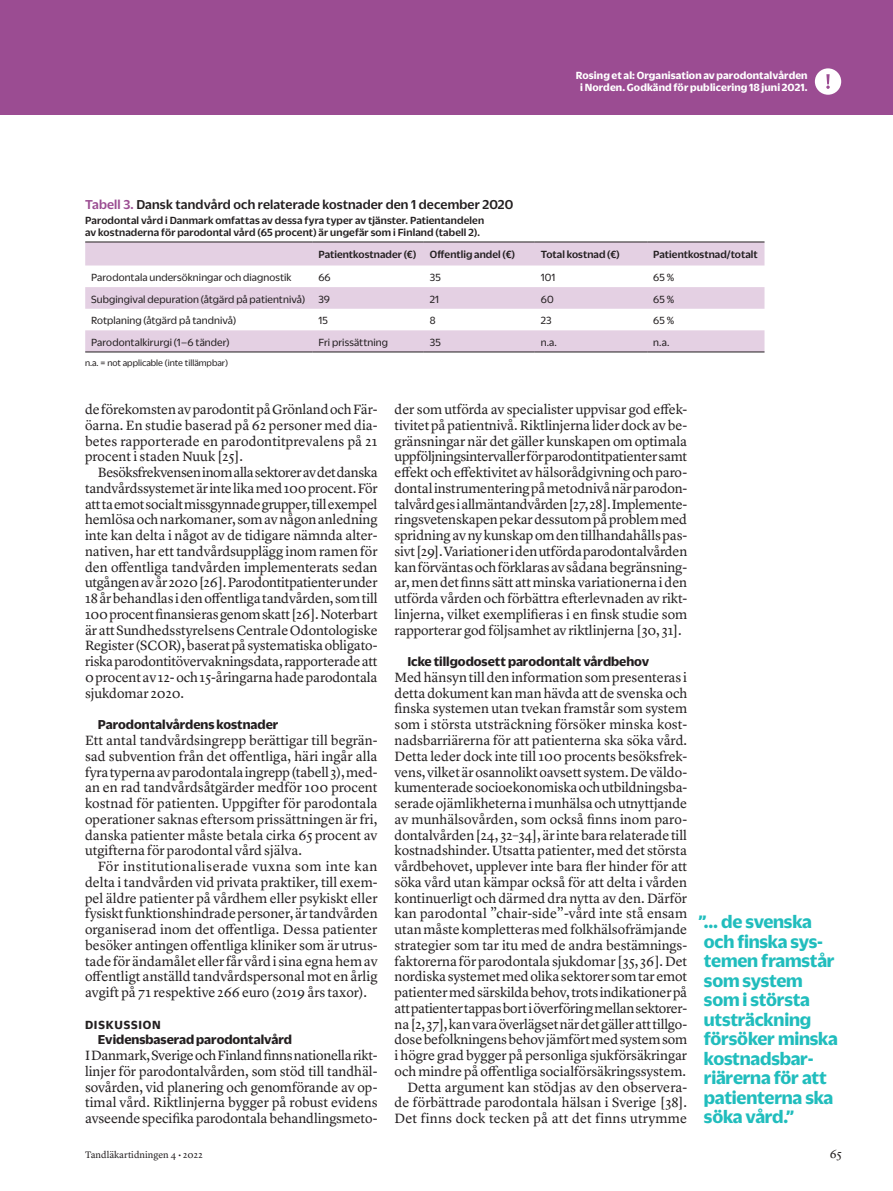
<style>
.page{position:relative;width:893px;height:1191px;background:#fff}
.page>*{position:absolute;margin:0;border:0;box-sizing:border-box;transform-origin:0 0}
.Citat_litet_Duplicat{font:700 19.5px/19.5px "Duplicate Sans";letter-spacing:-.01em;color:#21bdbd}
.Bröd_utesluten{font:13.95px/15.8px "Lyon Text";letter-spacing:-.005em;color:#231f20;text-align:justify}
.Bröd_utesluten_indra{font:13.95px/15.8px "Lyon Text";color:#231f20;text-align:justify}
.Bröd_utesluten_indra-2{font:700 13.95px "Duplicate Sans";color:#231f20}
.Notis_bröd_medium{font:500 13.95px "Duplicate Sans";letter-spacing:.01em;color:#231f20}
.Bröd_utesluten-2{font:700 12.75px "Duplicate Sans";letter-spacing:.055em;color:#231f20}
.t1{font:12px "Lyon Text";color:#231f20}
.Bildtext_tabelltext{font:11.25px "Duplicate Sans";letter-spacing:.01em;color:#231f20}
.Heading_3{font:500 11.25px/12px "Duplicate Sans";letter-spacing:.015em;color:#231f20}
.Bildtext_utan_punkt{font:700 11.25px/12px "Duplicate Sans";letter-spacing:.01em;color:#fff;text-align:center}
.Bildtext_utan_punkt-2{font:500 11.25px "Duplicate Sans";letter-spacing:.005em;color:#231f20}
.Källa_regular{font:9.75px "Duplicate Sans";color:#231f20}
.t2{font:9.75px "Lyon Text";color:#231f20}
.s1{color:#9b4c92}
</style>
<div class="page">
<div style="left:0;top:0;width:893px;height:115px;background:#9b4c92"></div>
<div style="left:815px;top:68px;width:26px;height:27px;background:#fff;border-radius:50%"></div>
<svg style="left:826px;top:74px;width:4px;height:15px"></svg>
<svg style="left:85px;top:243px;width:679px;height:109px;fill:#e4d0e3"></svg>
<hr style="left:85px;top:242px;width:227px;height:1px;background:#231f20">
<hr style="left:312px;top:242px;width:112px;height:1px;background:#231f20">
<hr style="left:424px;top:242px;width:111px;height:1px;background:#231f20">
<hr style="left:535px;top:242px;width:112px;height:1px;background:#231f20">
<hr style="left:647px;top:242px;width:117px;height:1px;background:#231f20">
<hr style="left:85px;top:352px;width:227px;height:1px;background:#231f20">
<hr style="left:312px;top:352px;width:112px;height:1px;background:#231f20">
<hr style="left:424px;top:352px;width:111px;height:1px;background:#231f20">
<hr style="left:535px;top:352px;width:112px;height:1px;background:#231f20">
<hr style="left:647px;top:352px;width:117px;height:1px;background:#231f20">
<p class="Bildtext_utan_punkt" style="left:576px;top:68px;width:233px">Rosing et al: Organisation av parodontalvården i Norden. Godkänd för publicering 18 juni 2021.</p>
<p class="Notis_bröd_medium" style="left:85px;top:195px;width:430px"><span class="s1">Tabell 3.</span> Dansk tandvård och relaterade kostnader den 1 december 2020</p>
<p class="Heading_3" style="left:85px;top:213px;width:400px">Parodontal vård i Danmark omfattas av dessa fyra typer av tjänster. Patientandelen av kostnaderna för parodontal vård (65 procent) är ungefär som i Finland (tabell 2).</p>
<p class="Bildtext_utan_punkt-2" style="left:318px;top:246px;width:99px">Patientkostnader (€)</p>
<p class="Bildtext_utan_punkt-2" style="left:430px;top:246px;width:87px">Offentlig andel (€)</p>
<p class="Bildtext_utan_punkt-2" style="left:541px;top:246px;width:81px">Total kostnad (€)</p>
<p class="Bildtext_utan_punkt-2" style="left:653px;top:246px;width:106px">Patientkostnad/totalt</p>
<p class="Bildtext_tabelltext" style="left:91px;top:270px;width:202px">Parodontala undersökningar och diagnostik</p>
<p class="Bildtext_tabelltext" style="left:318px;top:270px;width:14px">66</p>
<p class="Bildtext_tabelltext" style="left:430px;top:270px;width:13px">35</p>
<p class="Bildtext_tabelltext" style="left:541px;top:270px;width:16px">101</p>
<p class="Bildtext_tabelltext" style="left:653px;top:270px;width:23px">65 %</p>
<p class="Bildtext_tabelltext" style="left:91px;top:292px;width:215px">Subgingival depuration (åtgärd på patientnivå)</p>
<p class="Bildtext_tabelltext" style="left:318px;top:292px;width:13px">39</p>
<p class="Bildtext_tabelltext" style="left:430px;top:292px;width:11px">21</p>
<p class="Bildtext_tabelltext" style="left:541px;top:292px;width:14px">60</p>
<p class="Bildtext_tabelltext" style="left:653px;top:292px;width:23px">65 %</p>
<p class="Bildtext_tabelltext" style="left:91px;top:313px;width:146px">Rotplaning (åtgärd på tandnivå)</p>
<p class="Bildtext_tabelltext" style="left:318px;top:313px;width:11px">15</p>
<p class="Bildtext_tabelltext" style="left:430px;top:313px;width:7px">8</p>
<p class="Bildtext_tabelltext" style="left:541px;top:313px;width:12px">23</p>
<p class="Bildtext_tabelltext" style="left:653px;top:313px;width:23px">65 %</p>
<p class="Bildtext_tabelltext" style="left:91px;top:335px;width:140px">Parodontalkirurgi (1–6 tänder)</p>
<p class="Bildtext_tabelltext" style="left:318px;top:335px;width:71px">Fri prissättning</p>
<p class="Bildtext_tabelltext" style="left:430px;top:335px;width:13px">35</p>
<p class="Bildtext_tabelltext" style="left:541px;top:335px;width:18px">n.a.</p>
<p class="Bildtext_tabelltext" style="left:653px;top:335px;width:18px">n.a.</p>
<p class="Källa_regular" style="left:85px;top:356px;width:144px">n.a. = not applicable (inte tillämpbar)</p>
<p class="Bröd_utesluten" style="left:85px;top:400px;width:294px">de förekomsten av parodontit på Grönland och Fär&shy;öarna. En studie baserad på 62 personer med dia&shy;betes rapporterade en parodontitprevalens på 21 procent i staden Nuuk [25].</p>
<p class="Bröd_utesluten_indra" style="left:85px;top:463px;width:294px;text-indent:13px">Besöksfrekvensen inom alla sektorer av det danska tandvårdssystemet är inte lika med 100 procent. För att ta emot socialt missgynnade grupper, till exempel hemlösa och narkomaner, som av någon anledning inte kan delta i något av de tidigare nämnda alter&shy;nativen, har ett tandvårdsupplägg inom ramen för den offentliga tandvården implementerats sedan utgången av år 2020 [26]. Parodontitpatienter under 18 år behandlas i den offentliga tandvården, som till 100 procent finansieras genom skatt [26]. Noterbart är att Sundhedsstyrelsens Centrale Odontologiske Register (SCOR), baserat på systematiska obligato&shy;riska parodontitövervakningsdata, rapporterade att 0 procent av 12- och 15-åringarna hade parodontala sjukdomar 2020.</p>
<p class="Bröd_utesluten_indra-2" style="left:98px;top:715px;width:182px">Parodontalvårdens kostnader</p>
<p class="Bröd_utesluten" style="left:85px;top:731px;width:294px">Ett antal tandvårdsingrepp berättigar till begrän&shy;sad subvention från det offentliga, häri ingår alla fyra typerna av parodontala ingrepp (tabell 3), med&shy;an en rad tandvårdsåtgärder medför 100 procent kostnad för patienten. Uppgifter för parodontala operationer saknas eftersom prissättningen är fri, danska patienter måste betala cirka 65 procent av utgifterna för parodontal vård själva.</p>
<p class="Bröd_utesluten_indra" style="left:85px;top:857px;width:294px;text-indent:13px">För institutionaliserade vuxna som inte kan delta i tandvården vid privata praktiker, till exem&shy;pel äldre patienter på vårdhem eller psykiskt eller fysiskt funktionshindrade personer, är tandvården organiserad inom det offentliga. Dessa patienter besöker antingen offentliga kliniker som är utrus&shy;tade för ändamålet eller får vård i sina egna hem av offentligt anställd tandvårdspersonal mot en årlig avgift på 71 respektive 266 euro (2019 års taxor).</p>
<p class="Bröd_utesluten-2" style="left:85px;top:1015px;width:77px">DISKUSSION</p>
<p class="Bröd_utesluten_indra-2" style="left:98px;top:1030px;width:196px">Evidensbaserad parodontalvård</p>
<p class="Bröd_utesluten" style="left:85px;top:1046px;width:294px">I Danmark, Sverige och Finland finns nationella rikt&shy;linjer för parodontalvården, som stöd till tandhäl&shy;sovården, vid planering och genomförande av op&shy;timal vård. Riktlinjerna bygger på robust evidens avseende specifika parodontala behandlingsmeto-</p>
<p class="Bröd_utesluten" style="left:395px;top:400px;width:294px">der som utförda av specialister uppvisar god effek&shy;tivitet på patientnivå. Riktlinjerna lider dock av be&shy;gränsningar när det gäller kunskapen om optimala uppföljningsintervaller för parodontitpatienter samt effekt och effektivitet av hälsorådgivning och paro&shy;dontal instrumentering på metodnivå när parodon&shy;talvård ges i allmäntandvården [27, 28]. Implemente&shy;ringsvetenskapen pekar dessutom på problem med spridning av ny kunskap om den tillhandahålls pas&shy;sivt [29]. Variationer i den utförda parodontalvården kan förväntas och förklaras av sådana begränsning&shy;ar, men det finns sätt att minska variationerna i den utförda vården och förbättra efterlevnaden av rikt&shy;linjerna, vilket exemplifieras i en finsk studie som rapporterar god följsamhet av riktlinjerna [30, 31].</p>
<p class="Bröd_utesluten_indra-2" style="left:407px;top:652px;width:243px">Icke tillgodosett parodontalt vårdbehov</p>
<p class="Bröd_utesluten" style="left:395px;top:668px;width:294px">Med hänsyn till den information som presenteras i detta dokument kan man hävda att de svenska och finska systemen utan tvekan framstår som system som i största utsträckning försöker minska kost&shy;nadsbarriärerna för att patienterna ska söka vård.<br>Detta leder dock inte till 100 procents besöksfrek&shy;vens, vilket är osannolikt oavsett system. De väldo&shy;kumenterade socioekonomiska och utbildningsba&shy;serade ojämlikheterna i munhälsa och utnyttjande av munhälsovården, som också finns inom paro&shy;dontalvården [24, 32–34], är inte bara relaterade till kostnadshinder. Utsatta patienter, med det största vårdbehovet, upplever inte bara fler hinder för att söka vård utan kämpar också för att delta i vården kontinuerligt och därmed dra nytta av den. Därför kan parodontal ”chair-side”-vård inte stå ensam utan måste kompletteras med folkhälsofrämjande strategier som tar itu med de andra bestämnings&shy;faktorerna för parodontala sjukdomar [35, 36]. Det nordiska systemet med olika sektorer som tar emot patienter med särskilda behov, trots indikationer på att patienter tappas bort i överföring mellan sektorer&shy;na [2, 37], kan vara överlägset när det gäller att tillgo&shy;dose befolkningens behov jämfört med system som i högre grad bygger på personliga sjukförsäkringar och mindre på offentliga socialförsäkringssystem.</p>
<p class="Bröd_utesluten_indra" style="left:395px;top:1078px;width:294px;text-indent:13px">Detta argument kan stödjas av den observera&shy;de förbättrade parodontala hälsan i Sverige [38].<br>Det finns dock tecken på att det finns utrymme</p>
<p class="Citat_litet_Duplicat" style="left:698px;top:910px;width:141px">”… de svenska och finska sys&shy;temen framstår som system som i största utsträckning försöker minska kostnadsbar&shy;riärerna för att patienterna ska söka vård.”</p>
<p class="t2" style="left:85px;top:1147px;width:119px">Tandläkartidningen 4 • 2022</p>
<p class="t1" style="left:830px;top:1144px;width:14px">65</p>
</div>
